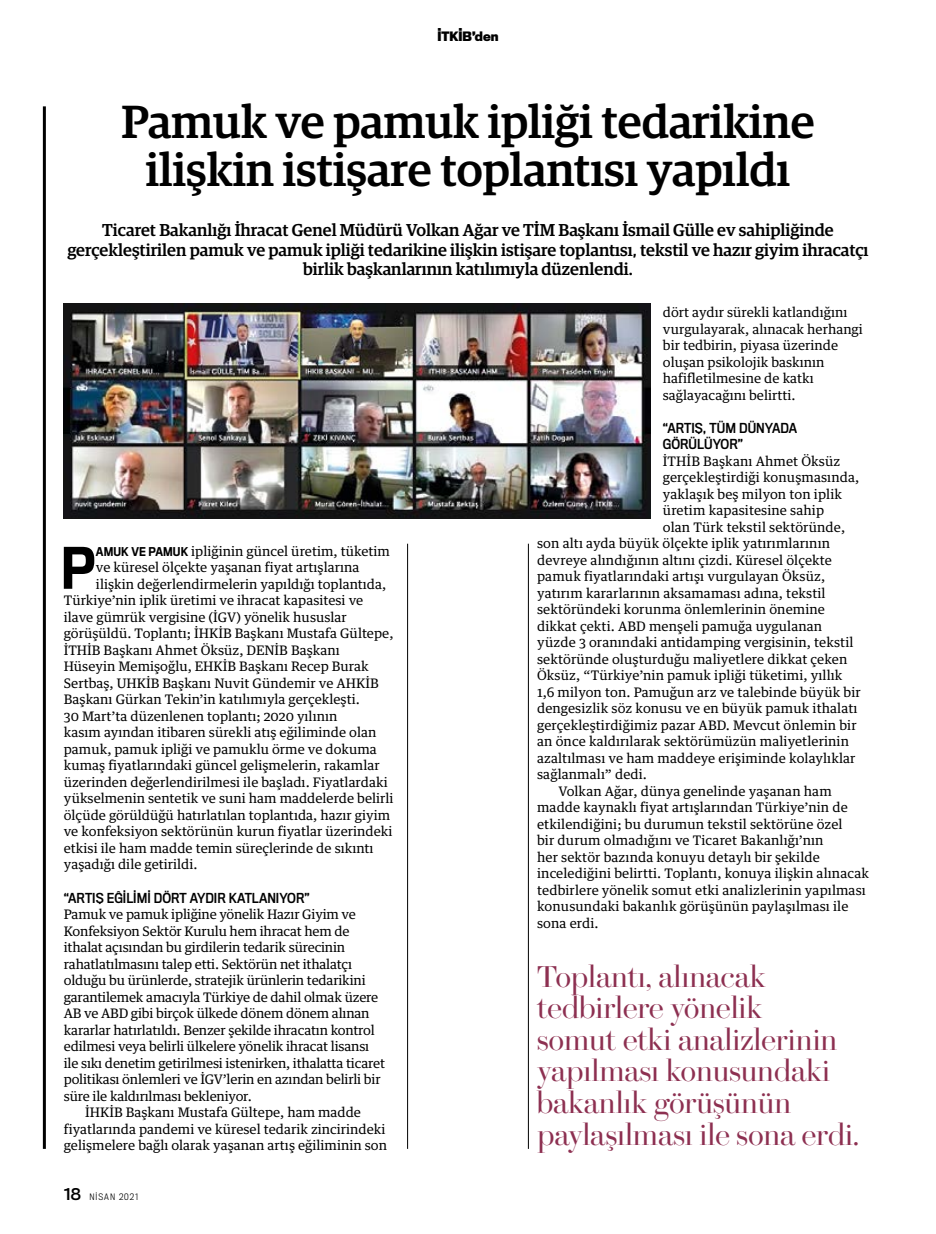
<style>
.page{position:relative;width:936px;height:1234px;background:#fff}
.page>*{position:absolute;margin:0;border:0;box-sizing:border-box;transform-origin:0 0}
.t1{font:500 52.95px "Titling Gothic FB Narrow";color:#000}
.t2{font:500 46.5px/48.4px "Guardian Egyp";color:#000;text-align:center}
.t3{font:30px/31.5px "Brunel Poster";color:#8d3051}
.t4{font:500 17.25px/19.5px "Guardian Egyp";color:#000;text-align:center}
.t5{font:13.2px/16.5px "Guardian Text Egyp";color:#000}
.t6{font:12.75px/16.5px "Titling Gothic FB Narrow Standard";color:#000}
.t7{font:700 12px "Titling Gothic FB Narrow";color:#000}
.t8{font:300 8.25px "Titling Gothic FB Narrow";letter-spacing:.12em;color:#000}
.s1{font-family:"Titling Gothic FB Narrow";font-weight:500;font-size:11.25px}
.s2{font-family:"Titling Gothic FB Normal Standard";font-weight:400;font-size:15px}
</style>
<div class="page">
<hr style="left:43px;top:106px;width:3px;height:1042px;background:#000">
<img style="left:64px;top:303px;width:586px;height:215px">
<hr style="left:407px;top:543px;width:1px;height:605px;background:#000">
<hr style="left:528px;top:543px;width:1px;height:605px;background:#000">
<p class="t7" style="left:437px;top:28px;width:63px">İTKİB’den</p>
<h2 class="t2" style="left:121px;top:94px;width:694px">Pamuk ve pamuk ipliği tedarikine ilişkin istişare toplantısı yapıldı</h2>
<p class="t4" style="left:67px;top:219px;width:802px">Ticaret Bakanlığı İhracat Genel Müdürü Volkan Ağar ve TİM Başkanı İsmail Gülle ev sahipliğinde gerçekleştirilen pamuk ve pamuk ipliği tedarikine ilişkin istişare toplantısı, tekstil ve hazır giyim ihracatçı birlik başkanlarının katılımıyla düzenlendi.</p>
<h1 class="t1" style="left:61px;top:534px;width:36px">P</h1>
<p class="t5" style="left:96px;top:541px;width:295px"><span class="s1">AMUK VE PAMUK</span> ipliğinin güncel üretim, tüketim</p>
<p class="t5" style="left:96px;top:558px;width:265px">ve küresel ölçekte yaşanan fiyat artışlarına</p>
<p class="t5" style="left:96px;top:574px;width:292px">ilişkin değerlendirmelerin yapıldığı toplantıda,</p>
<p class="t5" style="left:64px;top:591px;width:301px">Türkiye’nin iplik üretimi ve ihracat kapasitesi ve</p>
<p class="t5" style="left:64px;top:607px;width:284px">ilave gümrük vergisine (İGV) yönelik hususlar</p>
<p class="t5" style="left:64px;top:624px;width:331px">görüşüldü. Toplantı; İHKİB Başkanı Mustafa Gültepe,</p>
<p class="t5" style="left:64px;top:640px;width:277px">İTHİB Başkanı Ahmet Öksüz, DENİB Başkanı</p>
<p class="t5" style="left:64px;top:657px;width:306px">Hüseyin Memişoğlu, EHKİB Başkanı Recep Burak</p>
<p class="t5" style="left:64px;top:673px;width:316px">Sertbaş, UHKİB Başkanı Nuvit Gündemir ve AHKİB</p>
<p class="t5" style="left:64px;top:690px;width:297px">Başkanı Gürkan Tekin’in katılımıyla gerçekleşti.</p>
<p class="t5" style="left:64px;top:706px;width:275px">30 Mart’ta düzenlenen toplantı; 2020 yılının</p>
<p class="t5" style="left:64px;top:723px;width:314px">kasım ayından itibaren sürekli atış eğiliminde olan</p>
<p class="t5" style="left:64px;top:739px;width:314px">pamuk, pamuk ipliği ve pamuklu örme ve dokuma</p>
<p class="t5" style="left:64px;top:756px;width:317px">kumaş fiyatlarındaki güncel gelişmelerin, rakamlar</p>
<p class="t5" style="left:64px;top:772px;width:325px">üzerinden değerlendirilmesi ile başladı. Fiyatlardaki</p>
<p class="t5" style="left:64px;top:789px;width:331px">yükselmenin sentetik ve suni ham maddelerde belirli</p>
<p class="t5" style="left:64px;top:805px;width:328px">ölçüde görüldüğü hatırlatılan toplantıda, hazır giyim</p>
<p class="t5" style="left:64px;top:821px;width:330px">ve konfeksiyon sektörünün kurun fiyatlar üzerindeki</p>
<p class="t5" style="left:64px;top:838px;width:311px">etkisi ile ham madde temin süreçlerinde de sıkıntı</p>
<p class="t5" style="left:64px;top:854px;width:135px">yaşadığı dile getirildi.</p>
<p class="t6" style="left:64px;top:888px;width:247px">“ARTIŞ EĞİLİMİ DÖRT AYDIR KATLANIYOR”</p>
<p class="t5" style="left:64px;top:904px;width:293px">Pamuk ve pamuk ipliğine yönelik Hazır Giyim ve</p>
<p class="t5" style="left:64px;top:921px;width:287px">Konfeksiyon Sektör Kurulu hem ihracat hem de</p>
<p class="t5" style="left:64px;top:937px;width:283px">ithalat açısından bu girdilerin tedarik sürecinin</p>
<p class="t5" style="left:64px;top:954px;width:290px">rahatlatılmasını talep etti. Sektörün net ithalatçı</p>
<p class="t5" style="left:64px;top:970px;width:303px">olduğu bu ürünlerde, stratejik ürünlerin tedarikini</p>
<p class="t5" style="left:64px;top:987px;width:316px">garantilemek amacıyla Türkiye de dahil olmak üzere</p>
<p class="t5" style="left:64px;top:1003px;width:307px">AB ve ABD gibi birçok ülkede dönem dönem alınan</p>
<p class="t5" style="left:64px;top:1020px;width:312px">kararlar hatırlatıldı. Benzer şekilde ihracatın kontrol</p>
<p class="t5" style="left:64px;top:1036px;width:307px">edilmesi veya belirli ülkelere yönelik ihracat lisansı</p>
<p class="t5" style="left:64px;top:1053px;width:323px">ile sıkı denetim getirilmesi istenirken, ithalatta ticaret</p>
<p class="t5" style="left:64px;top:1069px;width:318px">politikası önlemleri ve İGV’lerin en azından belirli bir</p>
<p class="t5" style="left:64px;top:1086px;width:189px">süre ile kaldırılması bekleniyor.</p>
<p class="t5" style="left:85px;top:1102px;width:277px">İHKİB Başkanı Mustafa Gültepe, ham madde</p>
<p class="t5" style="left:64px;top:1119px;width:323px">fiyatlarında pandemi ve küresel tedarik zincirindeki</p>
<p class="t5" style="left:64px;top:1135px;width:325px">gelişmelere bağlı olarak yaşanan artış eğiliminin son</p>
<p class="t8" style="left:64px;top:1191px;width:76px"><span class="s2">18</span> NİSAN 2021</p>
<p class="t5" style="left:663px;top:303px;width:201px">dört aydır sürekli katlandığını vurgulayarak, alınacak herhangi bir tedbirin, piyasa üzerinde oluşan psikolojik baskının hafifletilmesine de katkı sağlayacağını belirtti.</p>
<p class="t6" style="left:663px;top:419px;width:136px">“ARTIŞ, TÜM DÜNYADA<br>GÖRÜLÜYOR”</p>
<p class="t5" style="left:663px;top:451px;width:179px">İTHİB Başkanı Ahmet Öksüz</p>
<p class="t5" style="left:663px;top:468px;width:198px">gerçekleştirdiği konuşmasında,</p>
<p class="t5" style="left:663px;top:484px;width:181px">yaklaşık beş milyon ton iplik</p>
<p class="t5" style="left:663px;top:501px;width:163px">üretim kapasitesine sahip</p>
<p class="t5" style="left:663px;top:517px;width:184px">olan Türk tekstil sektöründe,</p>
<p class="t5" style="left:537px;top:534px;width:294px">son altı ayda büyük ölçekte iplik yatırımlarının</p>
<p class="t5" style="left:537px;top:550px;width:296px">devreye alındığının altını çizdi. Küresel ölçekte</p>
<p class="t5" style="left:537px;top:567px;width:289px">pamuk fiyatlarındaki artışı vurgulayan Öksüz,</p>
<p class="t5" style="left:537px;top:583px;width:290px">yatırım kararlarının aksamaması adına, tekstil</p>
<p class="t5" style="left:537px;top:600px;width:289px">sektöründeki korunma önlemlerinin önemine</p>
<p class="t5" style="left:537px;top:616px;width:287px">dikkat çekti. ABD menşeli pamuğa uygulanan</p>
<p class="t5" style="left:537px;top:633px;width:318px">yüzde 3 oranındaki antidamping vergisinin, tekstil</p>
<p class="t5" style="left:537px;top:649px;width:312px">sektöründe oluşturduğu maliyetlere dikkat çeken</p>
<p class="t5" style="left:537px;top:666px;width:307px">Öksüz, “Türkiye’nin pamuk ipliği tüketimi, yıllık</p>
<p class="t5" style="left:537px;top:682px;width:325px">1,6 milyon ton. Pamuğun arz ve talebinde büyük bir</p>
<p class="t5" style="left:537px;top:698px;width:322px">dengesizlik söz konusu ve en büyük pamuk ithalatı</p>
<p class="t5" style="left:537px;top:715px;width:321px">gerçekleştirdiğimiz pazar ABD. Mevcut önlemin bir</p>
<p class="t5" style="left:537px;top:731px;width:313px">an önce kaldırılarak sektörümüzün maliyetlerinin</p>
<p class="t5" style="left:537px;top:748px;width:320px">azaltılması ve ham maddeye erişiminde kolaylıklar</p>
<p class="t5" style="left:537px;top:764px;width:111px">sağlanmalı” dedi.</p>
<p class="t5" style="left:558px;top:781px;width:275px">Volkan Ağar, dünya genelinde yaşanan ham</p>
<p class="t5" style="left:537px;top:797px;width:312px">madde kaynaklı fiyat artışlarından Türkiye’nin de</p>
<p class="t5" style="left:537px;top:814px;width:307px">etkilendiğini; bu durumun tekstil sektörüne özel</p>
<p class="t5" style="left:537px;top:830px;width:288px">bir durum olmadığını ve Ticaret Bakanlığı’nın</p>
<p class="t5" style="left:537px;top:847px;width:284px">her sektör bazında konuyu detaylı bir şekilde</p>
<p class="t5" style="left:537px;top:863px;width:333px">incelediğini belirtti. Toplantı, konuya ilişkin alınacak</p>
<p class="t5" style="left:537px;top:880px;width:330px">tedbirlere yönelik somut etki analizlerinin yapılması</p>
<p class="t5" style="left:537px;top:896px;width:313px">konusundaki bakanlık görüşünün paylaşılması ile</p>
<p class="t5" style="left:537px;top:913px;width:63px">sona erdi.</p>
<h3 class="t3" style="left:537px;top:959px;width:323px">Toplantı, alınacak tedbirlere yönelik<br>somut etki analizlerinin yapılması konusundaki bakanlık görüşünün paylaşılması ile sona erdi.</h3>
</div>
